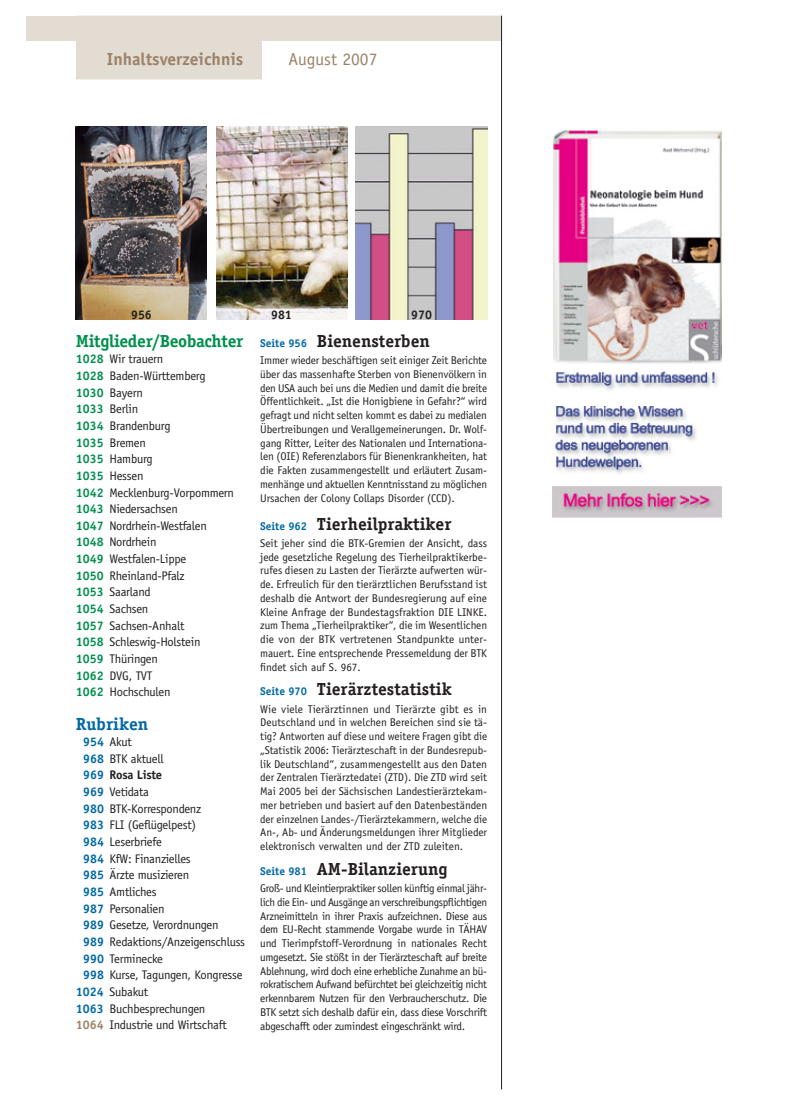
<style>
.page{position:relative;width:797px;height:1105px;background:#fff}
.page>*{position:absolute;margin:0;border:0;box-sizing:border-box;transform-origin:0 0}
.t1{font:700 17.5px "Officina Serif";color:#231f20}
.t2{font:700 17.5px "Officina Serif";letter-spacing:-.02em;color:#008f4d}
.t3{font:700 17.5px "Officina Sans";color:#9c8269}
.t4{font:17.5px "Officina Sans";color:#9c8269}
.t5{font:700 17.5px "Officina Serif";color:#0068a5}
.t6{font:12.5px/16.6px "Officina Sans";letter-spacing:-.02em;color:#231f20}
.t7{font:700 12.5px "Officina Sans";letter-spacing:-.02em;color:#231f20}
.t8{font:700 12.5px "Officina Sans";color:#231f20}
.t9{font:11.25px/13.8px "Officina Sans";letter-spacing:-.01em;color:#231f20;text-align:justify}
.s1{font-weight:700;color:#008f4d}
.s2{font-weight:700;color:#0068a5}
.s3{color:#0068a5}
.s4{font-weight:700;color:#9c8269}
.s5{font-size:11.25px;color:#0068a5}
</style>
<div class="page">
<img style="left:76px;top:126px;width:131px;height:193px">
<img style="left:216px;top:126px;width:131px;height:193px">
<img style="left:356px;top:126px;width:131px;height:193px">
<div style="left:26px;top:16px;width:475px;height:24px;background:#e3dcd2"></div>
<svg style="left:76px;top:40px;width:425px;height:39px"></svg>
<hr style="left:501px;top:16px;width:1px;height:1073px;background:#231f20">
<img style="left:553px;top:130px;width:168px;height:388px">
<h1 class="t3" style="left:107px;top:48px;width:138px">Inhaltsverzeichnis</h1>
<h1 class="t4" style="left:288px;top:49px;width:90px">August 2007</h1>
<p class="t8" style="left:131px;top:307px;width:22px">956</p>
<p class="t8" style="left:271px;top:307px;width:22px">981</p>
<p class="t8" style="left:411px;top:307px;width:22px">970</p>
<h1 class="t2" style="left:76px;top:330px;width:169px">Mitglieder/Beobachter</h1>
<p class="t6" style="left:76px;top:351px;width:160px"><span class="s1">1028</span> Wir trauern<br><span class="s1">1028</span> Baden-Württemberg<br><span class="s1">1030</span> Bayern<br><span class="s1">1033</span> Berlin<br><span class="s1">1034</span> Brandenburg<br><span class="s1">1035</span> Bremen<br><span class="s1">1035</span> Hamburg<br><span class="s1">1035</span> Hessen<br><span class="s1">1042</span> Mecklenburg-Vorpommern<br><span class="s1">1043</span> Niedersachsen<br><span class="s1">1047</span> Nordrhein-Westfalen<br><span class="s1">1048</span> Nordrhein<br><span class="s1">1049</span> Westfalen-Lippe<br><span class="s1">1050</span> Rheinland-Pfalz<br><span class="s1">1053</span> Saarland<br><span class="s1">1054</span> Sachsen<br><span class="s1">1057</span> Sachsen-Anhalt<br><span class="s1">1058</span> Schleswig-Holstein<br><span class="s1">1059</span> Thüringen<br><span class="s1">1062</span> DVG, TVT<br><span class="s1">1062</span> Hochschulen</p>
<h1 class="t5" style="left:76px;top:713px;width:74px">Rubriken</h1>
<p class="t6" style="left:83px;top:734px;width:50px"><span class="s2">954</span> Akut</p>
<p class="t6" style="left:83px;top:750px;width:82px"><span class="s2">968</span> BTK aktuell</p>
<p class="t7" style="left:83px;top:767px;width:80px"><span class="s3">969</span> Rosa Liste</p>
<p class="t6" style="left:83px;top:784px;width:67px"><span class="s2">969</span> Vetidata</p>
<p class="t6" style="left:83px;top:800px;width:119px"><span class="s2">980</span> BTK-Korrespondenz</p>
<p class="t6" style="left:83px;top:817px;width:114px"><span class="s2">983</span> FLI (Geflügelpest)</p>
<p class="t6" style="left:83px;top:833px;width:80px"><span class="s2">984</span> Leserbriefe</p>
<p class="t6" style="left:83px;top:850px;width:109px"><span class="s2">984</span> KfW: Finanzielles</p>
<p class="t6" style="left:83px;top:867px;width:107px"><span class="s2">985</span> Ärzte musizieren</p>
<p class="t6" style="left:83px;top:883px;width:75px"><span class="s2">985</span> Amtliches</p>
<p class="t6" style="left:83px;top:900px;width:83px"><span class="s2">987</span> Personalien</p>
<p class="t6" style="left:83px;top:917px;width:137px"><span class="s2">989</span> Gesetze, Verordnungen</p>
<p class="t6" style="left:83px;top:933px;width:163px"><span class="s2">989</span> Redaktions/Anzeigenschluss</p>
<p class="t6" style="left:83px;top:950px;width:81px"><span class="s2">990</span> Terminecke</p>
<p class="t6" style="left:83px;top:967px;width:161px"><span class="s2">998</span> Kurse, Tagungen, Kongresse</p>
<p class="t6" style="left:76px;top:983px;width:74px"><span class="s2">1024</span> Subakut</p>
<p class="t6" style="left:76px;top:1000px;width:131px"><span class="s2">1063</span> Buchbesprechungen</p>
<p class="t6" style="left:76px;top:1017px;width:152px"><span class="s4">1064</span> Industrie und Wirtschaft</p>
<h1 class="t1" style="left:260px;top:330px;width:171px"><span class="s5">Seite 956</span> Bienensterben</h1>
<p class="t9" style="left:260px;top:353px;width:228px">Immer wieder beschäftigen seit einiger Zeit Berichte über das massenhafte Sterben von Bienenvölkern in den USA auch bei uns die Medien und damit die breite Öffentlichkeit. „Ist die Honigbiene in Gefahr?“ wird gefragt und nicht selten kommt es dabei zu medialen Übertreibungen und Verallgemeinerungen. Dr. Wolf&shy;gang Ritter, Leiter des Nationalen und Internationa&shy;len (OIE) Referenzlabors für Bienenkrankheiten, hat die Fakten zusammengestellt und erläutert Zusam&shy;menhänge und aktuellen Kenntnisstand zu möglichen Ursachen der Colony Collaps Disorder (CCD).</p>
<h1 class="t1" style="left:260px;top:513px;width:193px"><span class="s5">Seite 962</span> Tierheilpraktiker</h1>
<p class="t9" style="left:260px;top:536px;width:228px">Seit jeher sind die BTK-Gremien der Ansicht, dass jede gesetzliche Regelung des Tierheilpraktikerbe&shy;rufes diesen zu Lasten der Tierärzte aufwerten wür&shy;de. Erfreulich für den tierärztlichen Berufsstand ist deshalb die Antwort der Bundesregierung auf eine Kleine Anfrage der Bundestagsfraktion DIE LINKE. zum Thema „Tierheilpraktiker“, die im Wesentlichen die von der BTK vertretenen Standpunkte unter&shy;mauert. Eine entsprechende Pressemeldung der BTK findet sich auf S. 967.</p>
<h1 class="t1" style="left:260px;top:678px;width:193px"><span class="s5">Seite 970</span> Tierärztestatistik</h1>
<p class="t9" style="left:260px;top:702px;width:228px">Wie viele Tierärztinnen und Tierärzte gibt es in Deutschland und in welchen Bereichen sind sie tä&shy;tig? Antworten auf diese und weitere Fragen gibt die „Statistik 2006: Tierärzteschaft in der Bundesrepub&shy;lik Deutschland“, zusammengestellt aus den Daten der Zentralen Tierärztedatei (ZTD). Die ZTD wird seit Mai 2005 bei der Sächsischen Landestierärztekam&shy;mer betrieben und basiert auf den Datenbeständen der einzelnen Landes-/Tierärztekammern, welche die An-, Ab- und Änderungsmeldungen ihrer Mitglieder elektronisch verwalten und der ZTD zuleiten.</p>
<h1 class="t1" style="left:260px;top:858px;width:189px"><span class="s5">Seite 981</span> AM-Bilanzierung</h1>
<p class="t9" style="left:260px;top:881px;width:228px">Groß- und Kleintierpraktiker sollen künftig einmal jähr&shy;lich die Ein- und Ausgänge an verschreibungspflichtigen Arzneimitteln in ihrer Praxis aufzeichnen. Diese aus dem EU-Recht stammende Vorgabe wurde in TÄHAV und Tierimpfstoff-Verordnung in nationales Recht umgesetzt. Sie stößt in der Tierärzteschaft auf breite Ablehnung, wird doch eine erhebliche Zunahme an bü&shy;rokratischem Aufwand befürchtet bei gleichzeitig nicht erkennbarem Nutzen für den Verbraucherschutz. Die BTK setzt sich deshalb dafür ein, dass diese Vorschrift abgeschafft oder zumindest eingeschränkt wird.</p>
</div>
